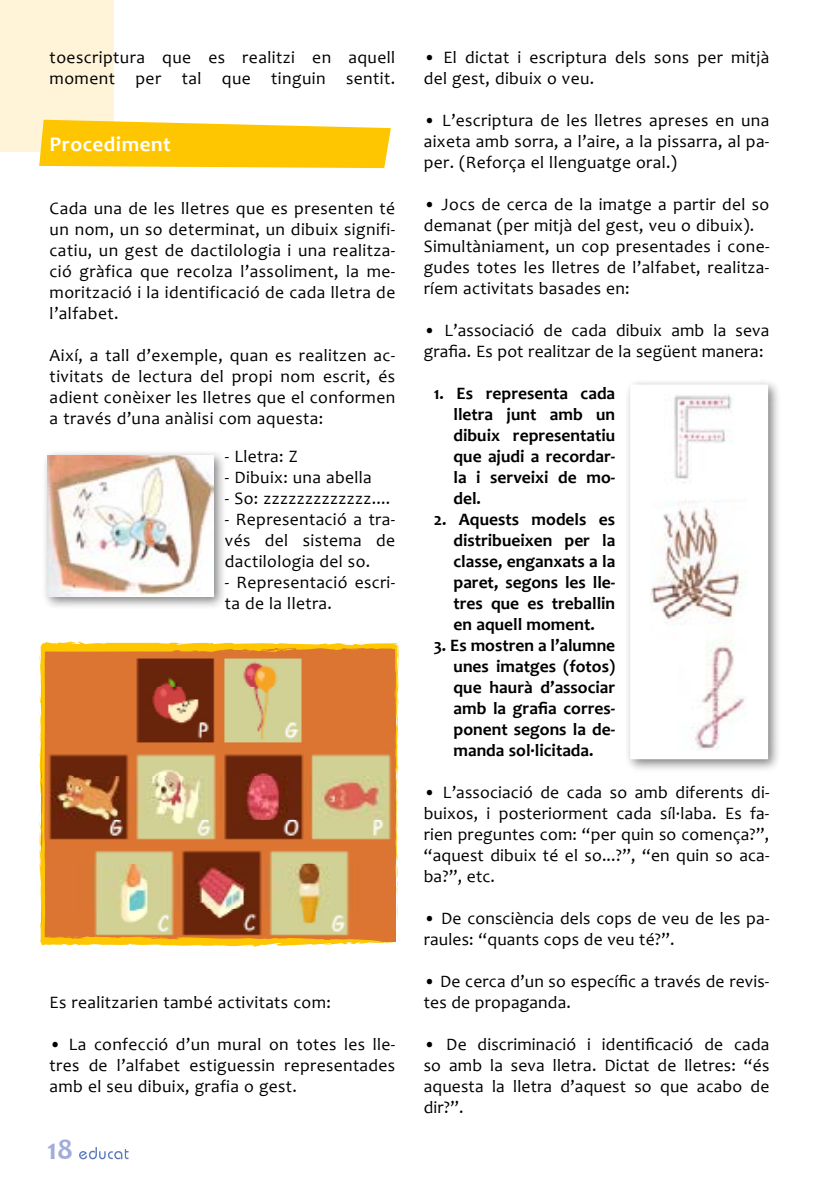
<style>
.page{position:relative;width:819px;height:1191px;background:#fff}
.page>*{position:absolute;margin:0;border:0;box-sizing:border-box;transform-origin:0 0}
.t1{font:700 29.75px "Candara";color:#a1add9}
.t2{font:700 21px "Candara";letter-spacing:.025em;color:#fff}
.t3{font:17.5px/21px "Candara";letter-spacing:.02em;color:#000}
.t4{font:700 17.5px/21px "Candara";color:#000;text-align:justify}
</style>
<div class="page">
<svg style="left:79px;top:1147px;width:49px;height:12px"></svg>
<div style="left:0;top:0;width:113px;height:151px;background:#fff4d8"></div>
<svg style="left:39px;top:120px;width:352px;height:48px;background:#fecc1c"></svg>
<svg style="left:39px;top:641px;width:360px;height:306px;background:#c6884d"></svg>
<svg style="left:395px;top:856px;width:3px;height:65px"></svg>
<svg style="left:395px;top:731px;width:4px;height:46px"></svg>
<svg style="left:395px;top:673px;width:4px;height:47px"></svg>
<svg style="left:341px;top:643px;width:23px;height:8px"></svg>
<svg style="left:243px;top:650px;width:9px;height:2px"></svg>
<svg style="left:39px;top:647px;width:2px;height:15px"></svg>
<hr style="left:40px;top:680px;width:1px;height:32px;background:#fec700;border-radius:50%">
<svg style="left:40px;top:744px;width:2px;height:20px"></svg>
<svg style="left:40px;top:788px;width:3px;height:59px"></svg>
<svg style="left:40px;top:880px;width:1px;height:18px"></svg>
<svg style="left:55px;top:936px;width:24px;height:1px"></svg>
<svg style="left:154px;top:937px;width:15px;height:1px"></svg>
<div style="left:624px;top:379px;width:156px;height:394px;background:#000;opacity:.5"></div>
<div style="left:634px;top:389px;width:129px;height:366px;background:#fff"></div>
<img style="left:650px;top:394px;width:95px;height:355px">
<div style="left:42px;top:450px;width:184px;height:159px;background:#000;opacity:.5"></div>
<img style="left:48px;top:455px;width:165px;height:141px">
<p class="t3" style="left:50px;top:47px;width:347px">toescriptura que es realitzi en aquell moment per tal que tinguin sentit.</p>
<p class="t2" style="left:50px;top:131px;width:123px">Procediment</p>
<p class="t3" style="left:50px;top:197px;width:347px;text-align:justify">Cada una de les lletres que es presenten té un nom, un so determinat, un dibuix signifi&shy;catiu, un gest de dactilologia i una realitza&shy;ció gràfica que recolza l’assoliment, la me&shy;morització i la identificació de cada lletra de l’alfabet.</p>
<p class="t3" style="left:50px;top:344px;width:347px;text-align:justify">Així, a tall d’exemple, quan es realitzen ac&shy;tivitats de lectura del propi nom escrit, és adient conèixer les lletres que el conformen a través d’una anàlisi com aquesta:</p>
<p class="t3" style="left:225px;top:446px;width:74px">- Lletra: Z</p>
<p class="t3" style="left:225px;top:467px;width:148px">- Dibuix: una abella</p>
<p class="t3" style="left:225px;top:488px;width:167px">- So: zzzzzzzzzzzzz....</p>
<p class="t3" style="left:225px;top:509px;width:172px;text-align:justify">- Representació a tra&shy;vés del sistema de dactilologia del so.</p>
<p class="t3" style="left:225px;top:572px;width:172px">- Representació escri&shy;ta de la lletra.</p>
<p class="t3" style="left:50px;top:992px;width:283px">Es realitzarien també activitats com:</p>
<p class="t3" style="left:50px;top:1034px;width:347px;text-align:justify">• La confecció d’un mural on totes les lle&shy;tres de l’alfabet estiguessin representades amb el seu dibuix, grafia o gest.</p>
<h1 class="t1" style="left:47px;top:1130px;width:27px">18</h1>
<p class="t3" style="left:423px;top:47px;width:347px">• El dictat i escriptura dels sons per mitjà del gest, dibuix o veu.</p>
<p class="t3" style="left:423px;top:110px;width:347px;text-align:justify">• L’escriptura de les lletres apreses en una aixeta amb sorra, a l’aire, a la pissarra, al pa&shy;per. (Reforça el llenguatge oral.)</p>
<p class="t3" style="left:423px;top:194px;width:347px">• Jocs de cerca de la imatge a partir del so demanat (per mitjà del gest, veu o dibuix).<br>Simultàniament, un cop presentades i cone&shy;gudes totes les lletres de l’alfabet, realitza&shy;ríem activitats basades en:</p>
<p class="t3" style="left:423px;top:320px;width:347px">• L’associació de cada dibuix amb la seva grafia. Es pot realitzar de la següent manera:</p>
<p class="t4" style="left:453px;top:383px;width:163px;text-indent:-20px">1. Es representa cada lletra junt amb un dibuix representatiu que ajudi a recordar&shy;la i serveixi de mo&shy;del.</p>
<p class="t4" style="left:453px;top:509px;width:163px;text-indent:-20px">2. Aquests models es distribueixen per la classe, enganxats a la paret, segons les lle&shy;tres que es treballin en aquell moment.</p>
<p class="t4" style="left:453px;top:635px;width:163px;text-indent:-20px">3. Es mostren a l’alumne unes imatges (fotos) que haurà d’associar amb la grafia corres&shy;ponent segons la de&shy;manda sol·licitada.</p>
<p class="t3" style="left:423px;top:782px;width:347px;text-align:justify">• L’associació de cada so amb diferents di&shy;buixos, i posteriorment cada síl·laba. Es fa&shy;rien preguntes com: “per quin so comença?”, “aquest dibuix té el so...?”, “en quin so aca&shy;ba?”, etc.</p>
<p class="t3" style="left:423px;top:908px;width:347px">• De consciència dels cops de veu de les pa&shy;raules: “quants cops de veu té?”.</p>
<p class="t3" style="left:423px;top:971px;width:347px">• De cerca d’un so específic a través de revis&shy;tes de propaganda.</p>
<p class="t3" style="left:423px;top:1034px;width:347px;text-align:justify">• De discriminació i identificació de cada so amb la seva lletra. Dictat de lletres: “és aquesta la lletra d’aquest so que acabo de dir?”.</p>
</div>
